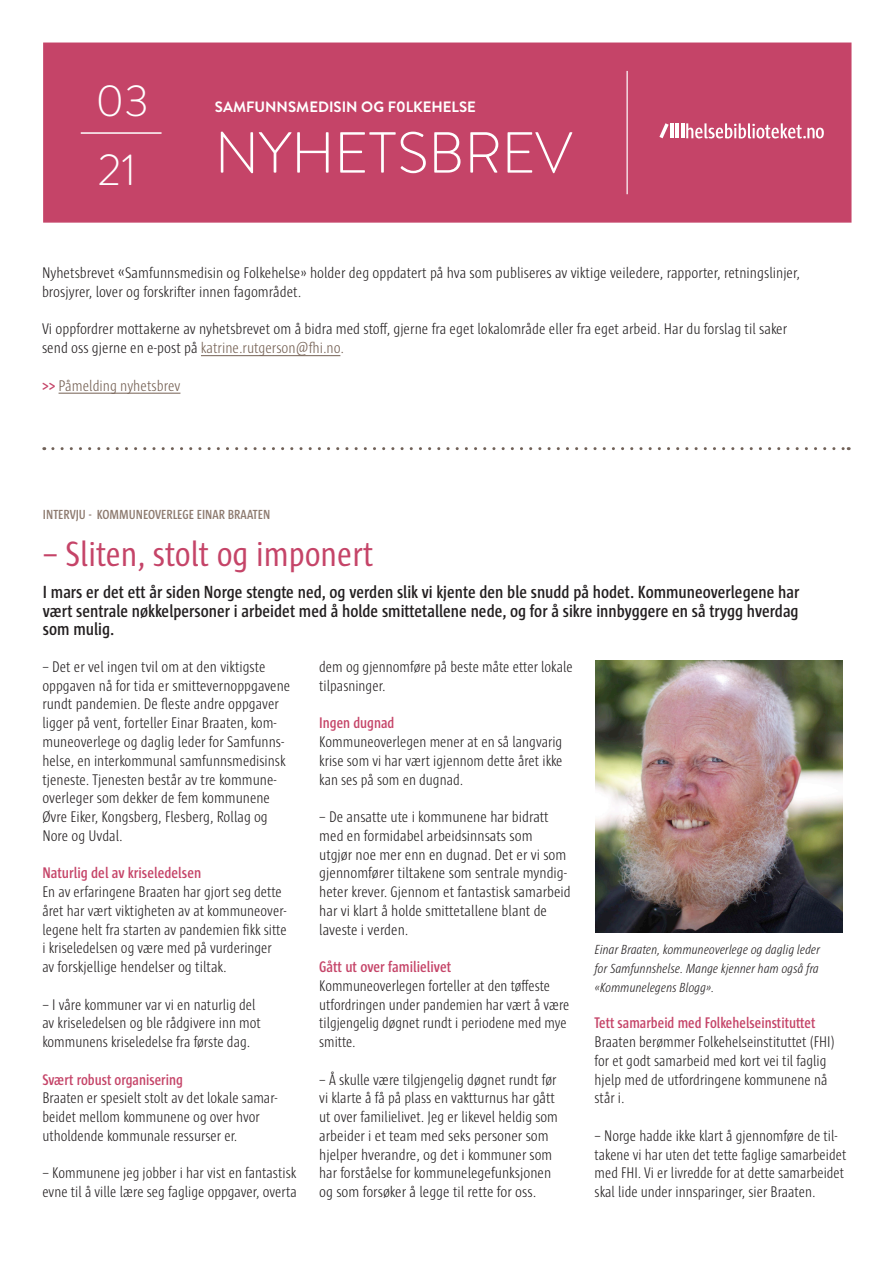
<style>
.page{position:relative;width:893px;height:1263px;background:#fff}
.page>*{position:absolute;margin:0;border:0;box-sizing:border-box;transform-origin:0 0}
.FHI_brødtekst_uten_i{font:300 57.75px "Brandon Text";color:#fff}
.FHI_brødtekst_uten_i-2{font:300 43.5px "Brandon Text";color:#fff}
.Overskrift_nyhetsbre{font:36px "Sun Cd";color:#c54468}
.Ingress_nyhetsbrev_s{font:600 18px/18.8px "Sun Cd";color:#231f20}
.Brødtekst_nyhetsbrev{font:300 15.75px/18.8px "Sun Cd";color:#231f20}
.Brødtekst_nyhetsbrev-2{font:300 15.75px/18.8px "Sun Cd";color:#231f20;scale:.96 1}
.Brødtekst_nyhetsbrev-3{font:600 15.75px "Sun Cd";color:#c54468}
.Brødtekst_nyhetsbrev-4{font:300 15.75px "Sun Cd";color:#746053}
.FHI_brødtekst_uten_i-3{font:700 15px "Brandon Text";color:#fff}
.None_brød{font:italic 300 13.5px/18.8px "Sun Cd";color:#231f20;text-align:justify}
.Overtittel_nyhetsbre{font:600 13.5px "Sun Cd";color:#8d7a6f}
.s1{font-size:18px}
.s2{color:#746053}
.s3{font-weight:600;color:#c54468}
</style>
<div class="page">
<svg style="left:53px;top:447px;width:796px;height:3px"></svg>
<hr style="left:201px;top:355px;width:139px;height:1px;background:#746053">
<hr style="left:59px;top:393px;width:121px;height:1px;background:#746053">
<div style="left:43px;top:43px;width:808px;height:180px;background:#c54468;border:2px solid #c54468"></div>
<svg style="left:686px;top:123px;width:138px;height:15px"></svg>
<svg style="left:659px;top:123px;width:10px;height:15px"></svg>
<hr style="left:670px;top:123px;width:4px;height:15px;background:#fff">
<hr style="left:681px;top:123px;width:3px;height:15px;background:#fff">
<hr style="left:675px;top:123px;width:4px;height:15px;background:#fff">
<hr style="left:626px;top:71px;width:2px;height:123px;background:#fff">
<hr style="left:81px;top:132px;width:81px;height:2px;background:#fff">
<img style="left:595px;top:661px;width:248px;height:272px">
<p class="FHI_brødtekst_uten_i-2" style="left:96px;top:72px;width:55px">03</p>
<p class="FHI_brødtekst_uten_i-2" style="left:97px;top:140px;width:40px">21</p>
<p class="FHI_brødtekst_uten_i-3" style="left:215px;top:96px;width:263px">SAMFUNNSMEDISIN OG F0LKEHELSE</p>
<p class="FHI_brødtekst_uten_i" style="left:215px;top:113px;width:359px">NYHETSBREV</p>
<p class="Brødtekst_nyhetsbrev" style="left:42px;top:263px;width:759px">Nyhetsbrevet <span class="s1">«</span>Samfunnsmedisin og Folkehelse» holder deg oppdatert på hva som publiseres av viktige veiledere, rapporter, retningslinjer,</p>
<p class="Brødtekst_nyhetsbrev" style="left:42px;top:282px;width:261px">brosjyrer, lover og forskrifter innen fagområdet.</p>
<p class="Brødtekst_nyhetsbrev" style="left:42px;top:320px;width:747px">Vi oppfordrer mottakerne av nyhetsbrevet om å bidra med stoff, gjerne fra eget lokalområde eller fra eget arbeid. Har du forslag til saker send oss gjerne en e-post på <span class="s2">katrine.rutgerson@fhi.no.</span></p>
<p class="Brødtekst_nyhetsbrev-4" style="left:42px;top:377px;width:140px"><span class="s3">&gt;&gt;</span> Påmelding nyhetsbrev</p>
<p class="Overtittel_nyhetsbre" style="left:43px;top:507px;width:229px">INTERVJU - KOMMUNEOVERLEGE EINAR BRAATEN</p>
<p class="Overskrift_nyhetsbre" style="left:43px;top:534px;width:332px">– Sliten, stolt og imponert</p>
<p class="Ingress_nyhetsbrev_s" style="left:43px;top:582px;width:758px">I mars er det ett år siden Norge stengte ned, og verden slik vi kjente den ble snudd på hodet. Kommuneoverlegene har</p>
<p class="Ingress_nyhetsbrev_s" style="left:43px;top:601px;width:757px">vært sentrale nøkkelpersoner i arbeidet med å holde smittetallene nede, og for å sikre innbyggere en så trygg hverdag som mulig.</p>
<p class="Brødtekst_nyhetsbrev" style="left:42px;top:657px;width:249px">– Det er vel ingen tvil om at den viktigste oppgaven nå for tida er smittevernoppgavene rundt pandemien. De fleste andre oppgaver ligger på vent, forteller Einar Braaten, kom&shy;muneoverlege og daglig leder for Samfunns&shy;helse, en interkommunal samfunnsmedisinsk tjeneste. Tjenesten består av tre kommune&shy;overleger som dekker de fem kommunene Øvre Eiker, Kongsberg, Flesberg, Rollag og Nore og Uvdal.</p>
<p class="Brødtekst_nyhetsbrev-3" style="left:42px;top:864px;width:160px">Naturlig del av kriseledelsen</p>
<p class="Brødtekst_nyhetsbrev" style="left:42px;top:882px;width:246px">En av erfaringene Braaten har gjort seg dette året har vært viktigheten av at kommuneover&shy;legene helt fra starten av pandemien fikk sitte i kriseledelsen og være med på vurderinger av forskjellige hendelser og tiltak.</p>
<p class="Brødtekst_nyhetsbrev" style="left:42px;top:995px;width:220px">– I våre kommuner var vi en naturlig del av kriseledelsen og ble rådgivere inn mot</p>
<p class="Brødtekst_nyhetsbrev" style="left:42px;top:1032px;width:209px">kommunens kriseledelse fra første dag.</p>
<p class="Brødtekst_nyhetsbrev-3" style="left:42px;top:1071px;width:142px">Svært robust organisering</p>
<p class="Brødtekst_nyhetsbrev" style="left:42px;top:1088px;width:236px">Braaten er spesielt stolt av det lokale samar&shy;beidet mellom kommunene og over hvor utholdende kommunale ressurser er.</p>
<p class="Brødtekst_nyhetsbrev" style="left:42px;top:1163px;width:256px">– Kommunene jeg jobber i har vist en fantastisk evne til å ville lære seg faglige oppgaver, overta</p>
<p class="Brødtekst_nyhetsbrev" style="left:319px;top:657px;width:255px">dem og gjennomføre på beste måte etter lokale tilpasninger.</p>
<p class="Brødtekst_nyhetsbrev-3" style="left:319px;top:714px;width:77px">Ingen dugnad</p>
<p class="Brødtekst_nyhetsbrev" style="left:319px;top:732px;width:245px;text-align:justify">Kommuneoverlegen mener at en så langvarig krise som vi har vært igjennom dette året ikke kan ses på som en dugnad.</p>
<p class="Brødtekst_nyhetsbrev" style="left:319px;top:807px;width:231px">– De ansatte ute i kommunene har bidratt</p>
<p class="Brødtekst_nyhetsbrev" style="left:319px;top:826px;width:253px">med en formidabel arbeidsinnsats som<br>utgjør noe mer enn en dugnad. Det er vi som gjennomfører tiltakene som sentrale myndig&shy;heter krever. Gjennom et fantastisk samarbeid har vi klart å holde smittetallene blant de laveste i verden.</p>
<p class="Brødtekst_nyhetsbrev-3" style="left:319px;top:958px;width:134px">Gått ut over familielivet</p>
<p class="Brødtekst_nyhetsbrev-2" style="left:319px;top:976px;width:262px">Kommuneoverlegen forteller at den tøffeste utfordringen under pandemien har vært å være tilgjengelig døgnet rundt i periodene med mye smitte.</p>
<p class="Brødtekst_nyhetsbrev" style="left:319px;top:1070px;width:240px">– Å skulle være tilgjengelig døgnet rundt før vi klarte å få på plass en vaktturnus har gått ut over familielivet. Jeg er likevel heldig som arbeider i et team med seks personer som hjelper hverandre, og det i kommuner som</p>
<p class="Brødtekst_nyhetsbrev" style="left:319px;top:1163px;width:234px">har forståelse for kommunelegefunksjonen</p>
<p class="Brødtekst_nyhetsbrev" style="left:319px;top:1182px;width:218px">og som forsøker å legge til rette for oss.</p>
<p class="None_brød" style="left:595px;top:940px;width:227px">Einar Braaten, kommuneoverlege og daglig leder for Samfunnshelse. Mange kjenner ham også fra «Kommunelegens Blogg».</p>
<p class="Brødtekst_nyhetsbrev-3" style="left:595px;top:1014px;width:222px">Tett samarbeid med Folkehelseinstituttet</p>
<p class="Brødtekst_nyhetsbrev" style="left:595px;top:1032px;width:242px">Braaten berømmer Folkehelseinstituttet (FHI) for et godt samarbeid med kort vei til faglig hjelp med de utfordringene kommunene nå står i.</p>
<p class="Brødtekst_nyhetsbrev" style="left:595px;top:1126px;width:253px">– Norge hadde ikke klart å gjennomføre de til&shy;takene vi har uten det tette faglige samarbeidet med FHI. Vi er livredde for at dette samarbeidet skal lide under innsparinger, sier Braaten.</p>
</div>
